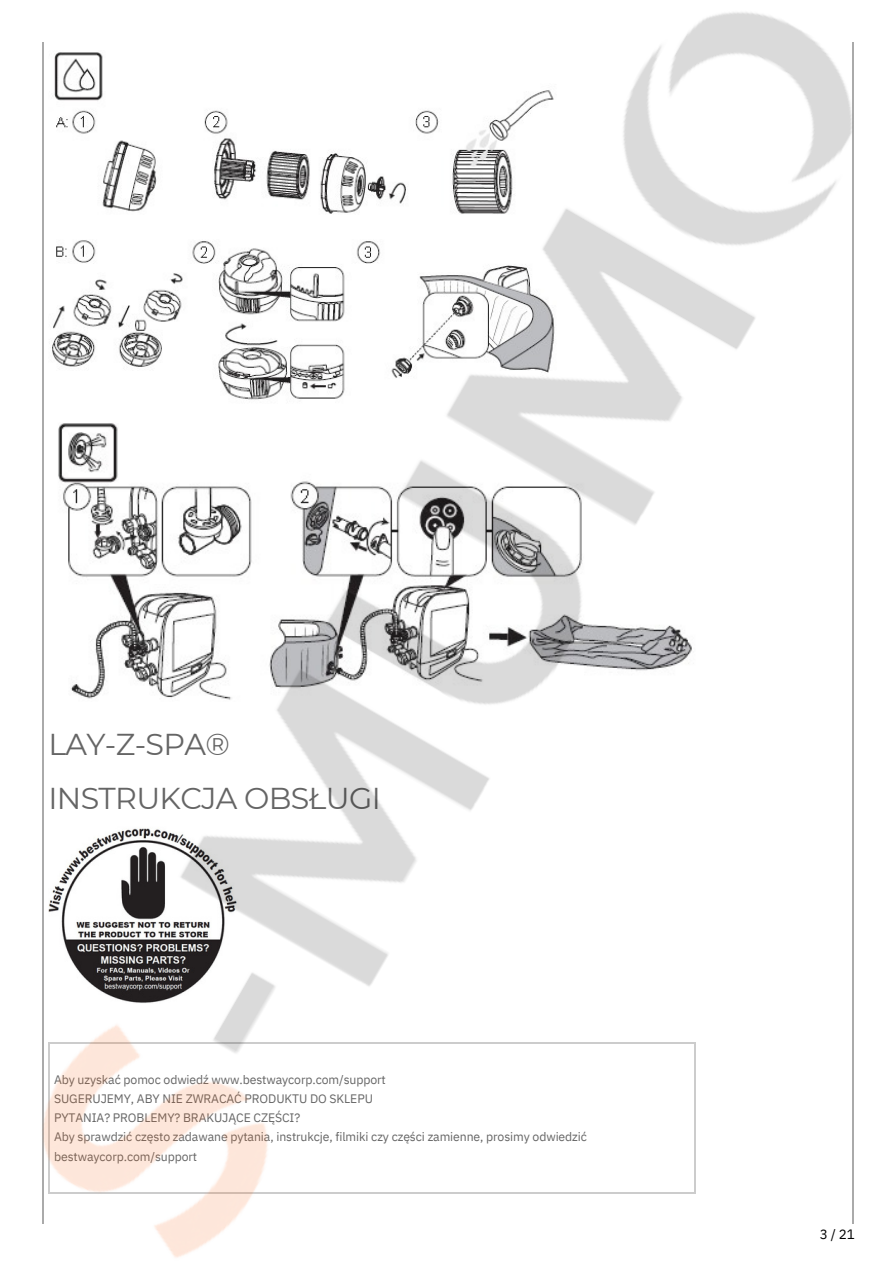
<style>
.page{position:relative;width:894px;height:1264px;background:#fff}
.page>*{position:absolute;margin:0;border:0;box-sizing:border-box;transform-origin:0 0}
.t1{font:30.15px/54px "Montserrat";letter-spacing:-.02em;color:#656565}
.t2{font:13.5px "IBM Plex Sans";color:#000}
.t3{font:12.3px/19.2px "IBM Plex Sans";letter-spacing:-.01em;color:#656565}
</style>
<div class="page">
<img style="left:42px;top:12px;width:812px;height:1246px">
<p class="t1" style="left:48px;top:717px;width:334px">LAY-Z-SPA®<br>INSTRUKCJA OBSŁUGI</p>
<p class="t3" style="left:54px;top:1069px;width:534px">Aby uzyskać pomoc odwiedź www.bestwaycorp.com/support<br>SUGERUJEMY, ABY NIE ZWRACAĆ PRODUKTU DO SKLEPU<br>PYTANIA? PROBLEMY? BRAKUJĄCE CZĘŚCI?<br>Aby sprawdzić często zadawane pytania, instrukcje, filmiki czy części zamienne, prosimy odwiedzić bestwaycorp.com/support</p>
<h1 class="t2" style="left:819px;top:1225px;width:37px">3/21</h1>
</div>
